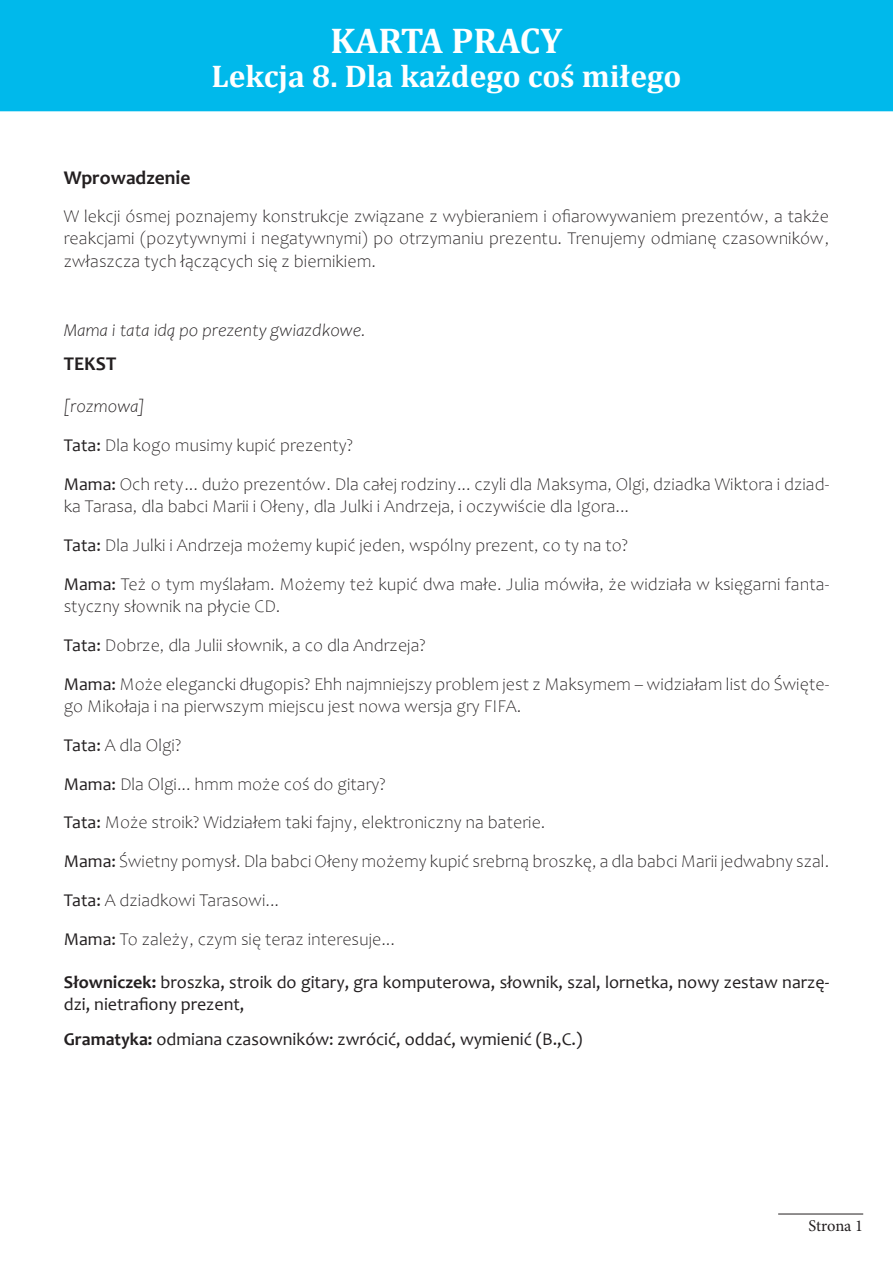
<style>
.page{position:relative;width:893px;height:1263px;background:#fff}
.page>*{position:absolute;margin:0;border:0;box-sizing:border-box;transform-origin:0 0}
.KARTA_PRACY{font:700 36px "Cambria";color:#fff}
.Lekcja_nr__Tytuł{font:700 31.5px "Cambria";color:#fff}
.Śródtytuł{font:700 19.5px "Candara";color:#231f20}
.TEKST_podstawowy{font:300 18px/22.5px "Candara";color:#231f20}
.Słowniczek{font:18px/22.5px "Candara";color:#231f20}
.TEKST_podstawowy-2{font:italic 300 18px "Candara";color:#231f20}
.t1{font:16.5px "Minion Pro";letter-spacing:-.01em;color:#231f20}
.s1{font-weight:400}
.s2{font-weight:700}
</style>
<div class="page">
<hr style="left:778px;top:1213px;width:85px;height:1px;background:#231f20">
<div style="left:0;top:0;width:893px;height:111px;background:#00b9eb"></div>
<p class="KARTA_PRACY" style="left:331px;top:15px;width:233px">KARTA PRACY</p>
<p class="Lekcja_nr__Tytuł" style="left:212px;top:54px;width:471px">Lekcja 8. Dla każdego coś miłego</p>
<p class="Śródtytuł" style="left:64px;top:166px;width:128px">Wprowadzenie</p>
<p class="TEKST_podstawowy" style="left:64px;top:205px;width:767px;text-align:justify">W lekcji ósmej poznajemy konstrukcje związane z wybieraniem i ofiarowywaniem prezentów, a także reakcjami (pozytywnymi i negatywnymi) po otrzymaniu prezentu. Trenujemy odmianę czasowników, zwłaszcza tych łączących się z biernikiem.</p>
<p class="TEKST_podstawowy-2" style="left:64px;top:320px;width:304px">Mama i tata idą po prezenty gwiazdkowe.</p>
<p class="Śródtytuł" style="left:64px;top:352px;width:54px">TEKST</p>
<p class="TEKST_podstawowy-2" style="left:64px;top:396px;width:83px">[rozmowa]</p>
<p class="TEKST_podstawowy" style="left:64px;top:434px;width:291px"><span class="s1">Tata:</span> Dla kogo musimy kupić prezenty?</p>
<p class="TEKST_podstawowy" style="left:64px;top:473px;width:767px"><span class="s1">Mama:</span> Och rety... dużo prezentów. Dla całej rodziny... czyli dla Maksyma, Olgi, dziadka Wiktora i dziad&shy;ka Tarasa, dla babci Marii i Ołeny, dla Julki i Andrzeja, i oczywiście dla Igora...</p>
<p class="TEKST_podstawowy" style="left:64px;top:534px;width:566px"><span class="s1">Tata:</span> Dla Julki i Andrzeja możemy kupić jeden, wspólny prezent, co ty na to?</p>
<p class="TEKST_podstawowy" style="left:64px;top:573px;width:767px"><span class="s1">Mama:</span> Też o tym myślałam. Możemy też kupić dwa małe. Julia mówiła, że widziała w księgarni fanta&shy;styczny słownik na płycie CD.</p>
<p class="TEKST_podstawowy" style="left:64px;top:634px;width:364px"><span class="s1">Tata:</span> Dobrze, dla Julii słownik, a co dla Andrzeja?</p>
<p class="TEKST_podstawowy" style="left:64px;top:673px;width:767px"><span class="s1">Mama:</span> Może elegancki długopis? Ehh najmniejszy problem jest z Maksymem – widziałam list do Święte&shy;go Mikołaja i na pierwszym miejscu jest nowa wersja gry FIFA.</p>
<p class="TEKST_podstawowy" style="left:64px;top:734px;width:119px"><span class="s1">Tata:</span> A dla Olgi?</p>
<p class="TEKST_podstawowy" style="left:64px;top:773px;width:324px"><span class="s1">Mama:</span> Dla Olgi... hmm może coś do gitary?</p>
<p class="TEKST_podstawowy" style="left:64px;top:811px;width:483px"><span class="s1">Tata:</span> Może stroik? Widziałem taki fajny, elektroniczny na baterie.</p>
<p class="TEKST_podstawowy" style="left:64px;top:850px;width:767px"><span class="s1">Mama:</span> Świetny pomysł. Dla babci Ołeny możemy kupić srebrną broszkę, a dla babci Marii jedwabny szal.</p>
<p class="TEKST_podstawowy" style="left:64px;top:889px;width:217px"><span class="s1">Tata:</span> A dziadkowi Tarasowi...</p>
<p class="TEKST_podstawowy" style="left:64px;top:928px;width:333px"><span class="s1">Mama:</span> To zależy, czym się teraz interesuje...</p>
<p class="Słowniczek" style="left:64px;top:970px;width:767px"><span class="s2">Słowniczek:</span> broszka, stroik do gitary, gra komputerowa, słownik, szal, lornetka, nowy zestaw narzę&shy;dzi, nietrafiony prezent,</p>
<p class="Słowniczek" style="left:64px;top:1027px;width:520px"><span class="s2">Gramatyka:</span> odmiana czasowników: zwrócić, oddać, wymienić (B.,C.)</p>
<p class="t1" style="left:808px;top:1215px;width:56px">Strona 1</p>
</div>
